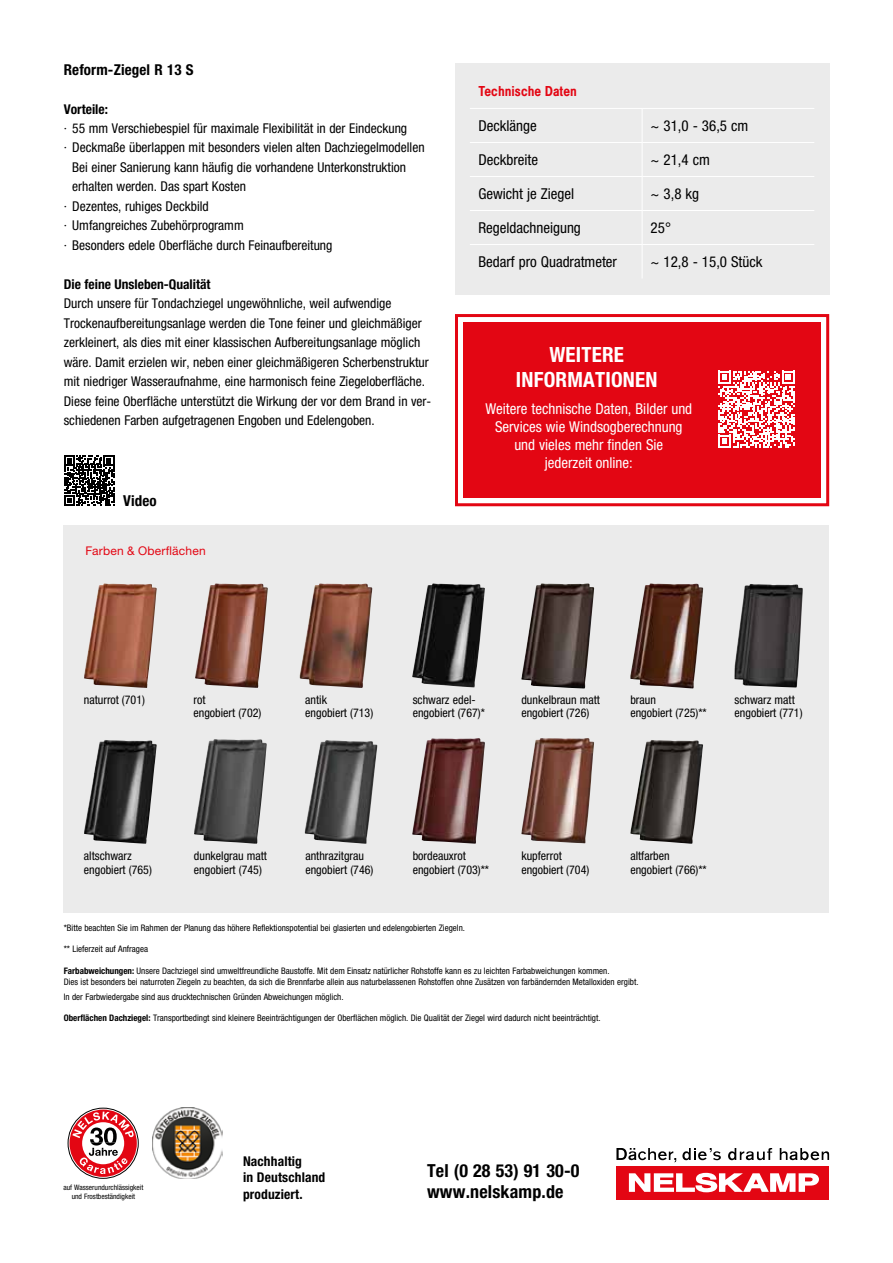
<style>
.page{position:relative;width:893px;height:1263px;background:#fff}
.page>*{position:absolute;margin:0;border:0;box-sizing:border-box;transform-origin:0 0}
.t1{font:700 condensed 21px/25.2px "Helvetica Neue LT Pro";letter-spacing:.01em;color:#fff;text-align:center}
.t2{font:700 condensed 18px/21.6px "Helvetica Neue LT Pro";letter-spacing:.01em;color:#000}
.t3{font:condensed 15px "Helvetica Neue LT Pro";color:#000}
.t4{font:condensed 15px/18px "Helvetica Neue LT Pro";color:#fff;text-align:center}
.t5{font:700 condensed 15px "Helvetica Neue LT Pro";letter-spacing:.01em;color:#000}
.t6{font:15px "Helvetica Medium Condensed Plain";letter-spacing:.005em;color:#e30613}
.t7{font:700 condensed 15px "Helvetica Neue";letter-spacing:.01em;color:#000}
.t8{font:condensed 13.5px/19.5px "Helvetica Neue LT Pro";color:#000}
.t9{font:700 condensed 13.5px/16.2px "Helvetica Neue LT Pro";letter-spacing:.01em;color:#000}
.t10{font:condensed 12px/13.5px "Helvetica Neue LT Pro";color:#000}
.t11{font:12px "Helvetica Neue LT Std";letter-spacing:.02em;color:#e30613}
.t12{font:condensed 9px/10.8px "Helvetica Neue LT Pro";color:#000}
.t13{font:condensed 7.5px/9px "Helvetica Neue LT Pro";color:#000;text-align:center}
.s1{font-weight:700}
</style>
<div class="page">
<div style="left:616px;top:1166px;width:213px;height:33px;background:#e30613"></div>
<svg style="left:629px;top:1173px;width:190px;height:19px"></svg>
<svg style="left:728px;top:1148px;width:44px;height:12px"></svg>
<svg style="left:780px;top:1148px;width:49px;height:12px"></svg>
<svg style="left:616px;top:1148px;width:60px;height:14px"></svg>
<svg style="left:682px;top:1148px;width:39px;height:12px"></svg>
<div style="left:455px;top:64px;width:374px;height:231px;background:#ebebeb"></div>
<hr style="left:470px;top:108px;width:172px;height:1px;background:#fff">
<hr style="left:642px;top:108px;width:172px;height:1px;background:#fff">
<hr style="left:642px;top:109px;width:1px;height:33px;background:#fff">
<hr style="left:470px;top:142px;width:172px;height:1px;background:#fff">
<hr style="left:642px;top:142px;width:172px;height:1px;background:#fff">
<hr style="left:642px;top:143px;width:1px;height:33px;background:#fff">
<hr style="left:470px;top:176px;width:172px;height:1px;background:#fff">
<hr style="left:642px;top:176px;width:172px;height:1px;background:#fff">
<hr style="left:642px;top:177px;width:1px;height:33px;background:#fff">
<hr style="left:642px;top:211px;width:1px;height:33px;background:#fff">
<hr style="left:642px;top:245px;width:1px;height:34px;background:#fff">
<hr style="left:470px;top:210px;width:172px;height:1px;background:#fff">
<hr style="left:642px;top:210px;width:172px;height:1px;background:#fff">
<hr style="left:470px;top:244px;width:172px;height:1px;background:#fff">
<hr style="left:642px;top:244px;width:172px;height:1px;background:#fff">
<div style="left:64px;top:525px;width:765px;height:387px;background:#ebebeb"></div>
<div style="left:463px;top:322px;width:358px;height:176px;background:#e30613"></div>
<div style="left:455px;top:314px;width:374px;height:192px;border:3px solid #e30613"></div>
<img style="left:152px;top:1107px;width:71px;height:71px">
<svg style="left:70px;top:1109px;width:67px;height:68px"></svg>
<img style="left:305px;top:740px;width:72px;height:104px">
<img style="left:300px;top:583px;width:72px;height:105px">
<img style="left:521px;top:583px;width:73px;height:105px">
<img style="left:521px;top:738px;width:73px;height:105px">
<img style="left:84px;top:740px;width:73px;height:104px">
<img style="left:84px;top:583px;width:73px;height:105px">
<img style="left:194px;top:739px;width:73px;height:105px">
<img style="left:195px;top:583px;width:73px;height:105px">
<img style="left:412px;top:738px;width:73px;height:106px">
<img style="left:412px;top:583px;width:73px;height:104px">
<img style="left:630px;top:740px;width:73px;height:104px">
<img style="left:630px;top:583px;width:73px;height:105px">
<svg style="left:718px;top:371px;width:77px;height:77px"></svg>
<svg style="left:64px;top:455px;width:50px;height:50px"></svg>
<img style="left:735px;top:584px;width:68px;height:103px">
<p class="t5" style="left:64px;top:60px;width:131px">Reform-Ziegel R 13 S</p>
<p class="t9" style="left:64px;top:100px;width:46px">Vorteile:</p>
<p class="t8" style="left:64px;top:118px;width:345px">· 55 mm Verschiebespiel für maximale Flexibilität in der Eindeckung</p>
<p class="t8" style="left:64px;top:138px;width:362px">· Deckmaße überlappen mit besonders vielen alten Dachziegelmodellen</p>
<p class="t8" style="left:72px;top:157px;width:335px">Bei einer Sanierung kann häufig die vorhandene Unterkonstruktion</p>
<p class="t8" style="left:72px;top:177px;width:175px">erhalten werden. Das spart Kosten</p>
<p class="t8" style="left:64px;top:196px;width:147px">· Dezentes, ruhiges Deckbild</p>
<p class="t8" style="left:64px;top:216px;width:182px">· Umfangreiches Zubehörprogramm</p>
<p class="t8" style="left:64px;top:235px;width:270px">· Besonders edele Oberfläche durch Feinaufbereitung</p>
<p class="t9" style="left:64px;top:276px;width:148px">Die feine Unsleben-Qualität</p>
<p class="t8" style="left:64px;top:294px;width:369px">Durch unsere für Tondachziegel ungewöhnliche, weil aufwendige Trockenaufbereitungsanlage werden die Tone feiner und gleichmäßiger zerkleinert, als dies mit einer klassischen Aufbereitungsanlage möglich wäre. Damit erzielen wir, neben einer gleichmäßigeren Scherbenstruktur mit niedriger Wasseraufnahme, eine harmonisch feine Ziegeloberfläche.<br>Diese feine Oberfläche unterstützt die Wirkung der vor dem Brand in ver&shy;schiedenen Farben aufgetragenen Engoben und Edelengoben.</p>
<p class="t7" style="left:123px;top:488px;width:35px">Video</p>
<p class="t11" style="left:86px;top:544px;width:122px">Farben &amp; Oberflächen</p>
<p class="t6" style="left:478px;top:83px;width:100px">Technische Daten</p>
<p class="t3" style="left:478px;top:117px;width:60px">Decklänge</p>
<p class="t3" style="left:651px;top:117px;width:99px">~ 31,0 - 36,5 cm</p>
<p class="t3" style="left:478px;top:151px;width:61px">Deckbreite</p>
<p class="t3" style="left:651px;top:151px;width:61px">~ 21,4 cm</p>
<p class="t3" style="left:478px;top:185px;width:97px">Gewicht je Ziegel</p>
<p class="t3" style="left:651px;top:185px;width:50px">~ 3,8 kg</p>
<p class="t3" style="left:478px;top:219px;width:104px">Regeldachneigung</p>
<p class="t3" style="left:651px;top:219px;width:22px">25°</p>
<p class="t3" style="left:478px;top:253px;width:140px">Bedarf pro Quadratmeter</p>
<p class="t3" style="left:651px;top:253px;width:113px">~ 12,8 - 15,0 Stück</p>
<h1 class="t1" style="left:516px;top:342px;width:143px">WEITERE<br>INFORMATIONEN</h1>
<p class="t4" style="left:485px;top:400px;width:208px">Weitere technische Daten, Bilder und<br>Services wie Windsogberechnung und vieles mehr finden Sie<br>jederzeit online:</p>
<p class="t10" style="left:84px;top:693px;width:63px">naturrot (701)</p>
<p class="t10" style="left:193px;top:693px;width:69px">rot<br>engobiert (702)</p>
<p class="t10" style="left:305px;top:693px;width:69px">antik<br>engobiert (713)</p>
<p class="t10" style="left:413px;top:693px;width:74px">schwarz edel&shy;engobiert (767)*</p>
<p class="t10" style="left:521px;top:693px;width:80px">dunkelbraun matt engobiert (726)</p>
<p class="t10" style="left:630px;top:693px;width:78px">braun<br>engobiert (725)**</p>
<p class="t10" style="left:735px;top:693px;width:69px">schwarz matt engobiert (771)</p>
<p class="t10" style="left:84px;top:849px;width:69px">altschwarz engobiert (765)</p>
<p class="t10" style="left:194px;top:849px;width:75px">dunkelgrau matt engobiert (745)</p>
<p class="t10" style="left:305px;top:849px;width:69px">anthrazitgrau engobiert (746)</p>
<p class="t10" style="left:521px;top:849px;width:69px">kupferrot engobiert (704)</p>
<p class="t10" style="left:413px;top:849px;width:78px">bordeauxrot engobiert (703)**</p>
<p class="t10" style="left:630px;top:849px;width:78px">altfarben engobiert (766)**</p>
<p class="t12" style="left:64px;top:922px;width:403px">*Bitte beachten Sie im Rahmen der Planung das höhere Reflektionspotential bei glasierten und edelengobierten Ziegeln.</p>
<p class="t12" style="left:64px;top:943px;width:86px">** Lieferzeit auf Anfragea</p>
<p class="t12" style="left:64px;top:965px;width:576px"><span class="s1">Farbabweichungen:</span> Unsere Dachziegel sind umweltfreundliche Baustoffe. Mit dem Einsatz natürlicher Rohstoffe kann es zu leichten Farbabweichungen kommen.<br>Dies ist besonders bei naturroten Ziegeln zu beachten, da sich die Brennfarbe allein aus naturbelassenen Rohstoffen ohne Zusätzen von farbändernden Metalloxiden ergibt.</p>
<p class="t12" style="left:64px;top:991px;width:281px">In der Farbwiedergabe sind aus drucktechnischen Gründen Abweichungen möglich.</p>
<p class="t12" style="left:64px;top:1013px;width:538px"><span class="s1">Oberflächen Dachziegel:</span> Transportbedingt sind kleinere Beeinträchtigungen der Oberflächen möglich. Die Qualität der Ziegel wird dadurch nicht beeinträchtigt.</p>
<p class="t13" style="left:63px;top:1183px;width:82px">auf Wasserundurchlässigkeit und Frostbeständigkeit</p>
<p class="t9" style="left:243px;top:1153px;width:84px">Nachhaltig<br>in Deutschland produziert.</p>
<h2 class="t2" style="left:427px;top:1159px;width:154px">Tel (0 28 53) 91 30-0 www.nelskamp.de</h2>
</div>
